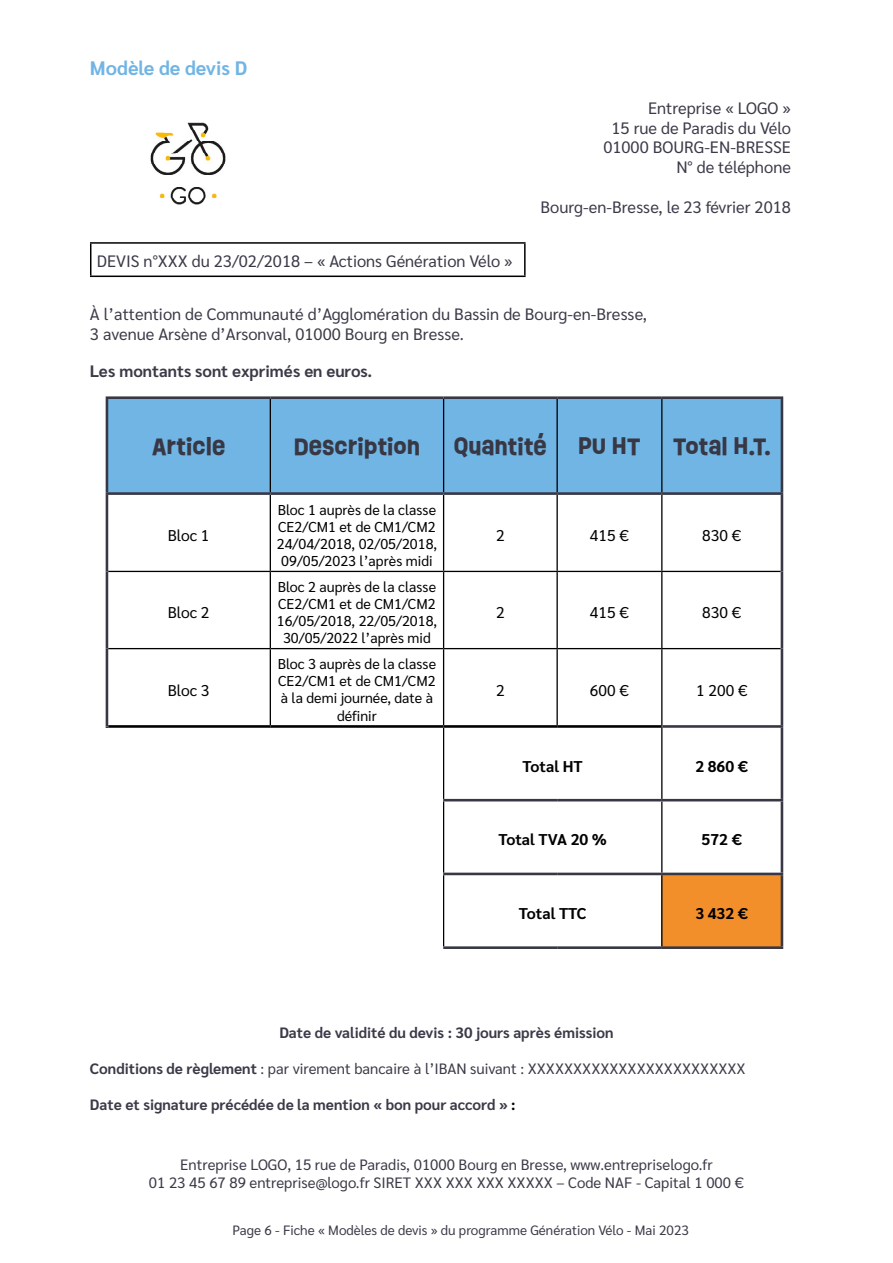
<style>
.page{position:relative;width:893px;height:1263px;background:#fff}
.page>*{position:absolute;margin:0;border:0;box-sizing:border-box;transform-origin:0 0}
.t1{font:700 22.05px "Ruddy";color:#383845}
.t2{font:700 19.5px "Sarabun";color:#71b5e5}
.t3{font:16.5px/19.8px "Sarabun";color:#3d3a48;text-align:right}
.t4{font:700 16.5px "Sarabun";color:#3d3a48}
.t5{font:15.6px "Sarabun";color:#000}
.t6{font:700 15.6px "Sarabun";color:#000}
.t7{font:15px/18px "Sarabun";color:#3d3a48;text-align:center}
.t8{font:700 15px "Sarabun";color:#3d3a48}
.t9{font:14.25px/17.1px "Sarabun";color:#000;text-align:center}
.t10{font:13.5px "Sarabun";color:#3d3a48}
.s1{font-weight:700}
.s2{color:#000}
</style>
<div class="page">
<img style="left:150px;top:122px;width:76px;height:83px">
<hr style="left:90px;top:242px;width:436px;height:2px;background:#000">
<hr style="left:90px;top:244px;width:1px;height:32px;background:#000">
<hr style="left:524px;top:244px;width:2px;height:32px;background:#000">
<hr style="left:90px;top:276px;width:436px;height:1px;background:#000">
<div style="left:108px;top:399px;width:673px;height:93px;background:#71b5e5"></div>
<div style="left:662px;top:874px;width:120px;height:74px;background:#f38f2b"></div>
<hr style="left:270px;top:399px;width:1px;height:93px;background:#000">
<hr style="left:443px;top:399px;width:1px;height:93px;background:#000">
<hr style="left:556px;top:399px;width:2px;height:93px;background:#000">
<hr style="left:661px;top:399px;width:1px;height:93px;background:#000">
<hr style="left:270px;top:495px;width:1px;height:76px;background:#000">
<hr style="left:443px;top:495px;width:1px;height:76px;background:#000">
<hr style="left:556px;top:495px;width:2px;height:76px;background:#000">
<hr style="left:661px;top:495px;width:1px;height:76px;background:#000">
<hr style="left:108px;top:571px;width:162px;height:1px;background:#000">
<hr style="left:270px;top:571px;width:174px;height:1px;background:#000">
<hr style="left:270px;top:572px;width:1px;height:76px;background:#000">
<hr style="left:444px;top:571px;width:113px;height:1px;background:#000">
<hr style="left:443px;top:572px;width:1px;height:76px;background:#000">
<hr style="left:557px;top:571px;width:105px;height:1px;background:#000">
<hr style="left:556px;top:572px;width:2px;height:76px;background:#000">
<hr style="left:662px;top:571px;width:119px;height:1px;background:#000">
<hr style="left:661px;top:572px;width:1px;height:76px;background:#000">
<hr style="left:108px;top:648px;width:162px;height:1px;background:#000">
<hr style="left:270px;top:648px;width:174px;height:1px;background:#000">
<hr style="left:270px;top:649px;width:1px;height:76px;background:#000">
<hr style="left:444px;top:648px;width:113px;height:1px;background:#000">
<hr style="left:443px;top:649px;width:1px;height:76px;background:#000">
<hr style="left:557px;top:648px;width:105px;height:1px;background:#000">
<hr style="left:556px;top:649px;width:2px;height:76px;background:#000">
<hr style="left:662px;top:648px;width:119px;height:1px;background:#000">
<hr style="left:661px;top:649px;width:1px;height:77px;background:#000">
<hr style="left:443px;top:728px;width:1px;height:71px;background:#000">
<hr style="left:661px;top:726px;width:1px;height:73px;background:#000">
<hr style="left:443px;top:801px;width:1px;height:72px;background:#000">
<hr style="left:661px;top:801px;width:1px;height:72px;background:#000">
<hr style="left:443px;top:875px;width:1px;height:71px;background:#000">
<hr style="left:661px;top:875px;width:1px;height:71px;background:#000">
<hr style="left:106px;top:726px;width:2px;height:73px;background:#383845">
<hr style="left:270px;top:799px;width:174px;height:2px;background:#383845">
<hr style="left:444px;top:799px;width:113px;height:2px;background:#383845">
<hr style="left:557px;top:799px;width:105px;height:2px;background:#383845">
<hr style="left:270px;top:873px;width:174px;height:2px;background:#383845">
<hr style="left:444px;top:873px;width:113px;height:2px;background:#383845">
<hr style="left:557px;top:873px;width:105px;height:2px;background:#383845">
<hr style="left:270px;top:946px;width:174px;height:3px;background:#383845">
<hr style="left:444px;top:946px;width:113px;height:3px;background:#383845">
<hr style="left:557px;top:946px;width:105px;height:3px;background:#383845">
<hr style="left:106px;top:396px;width:164px;height:3px;background:#383845">
<hr style="left:106px;top:399px;width:2px;height:93px;background:#383845">
<hr style="left:270px;top:396px;width:174px;height:3px;background:#383845">
<hr style="left:444px;top:396px;width:113px;height:3px;background:#383845">
<hr style="left:557px;top:396px;width:105px;height:3px;background:#383845">
<hr style="left:662px;top:396px;width:121px;height:3px;background:#383845">
<hr style="left:781px;top:399px;width:2px;height:93px;background:#383845">
<hr style="left:106px;top:492px;width:164px;height:3px;background:#383845">
<hr style="left:270px;top:492px;width:174px;height:3px;background:#383845">
<hr style="left:444px;top:492px;width:113px;height:3px;background:#383845">
<hr style="left:557px;top:492px;width:105px;height:3px;background:#383845">
<hr style="left:662px;top:492px;width:121px;height:3px;background:#383845">
<hr style="left:106px;top:495px;width:2px;height:76px;background:#383845">
<hr style="left:781px;top:495px;width:2px;height:76px;background:#383845">
<hr style="left:106px;top:571px;width:2px;height:78px;background:#383845">
<hr style="left:781px;top:571px;width:2px;height:78px;background:#383845">
<hr style="left:106px;top:649px;width:2px;height:77px;background:#383845">
<hr style="left:781px;top:649px;width:2px;height:76px;background:#383845">
<hr style="left:108px;top:725px;width:162px;height:3px;background:#000">
<hr style="left:270px;top:725px;width:174px;height:3px;background:#000">
<hr style="left:444px;top:725px;width:113px;height:3px;background:#000">
<hr style="left:557px;top:725px;width:104px;height:3px;background:#000">
<hr style="left:662px;top:725px;width:121px;height:3px;background:#383845">
<hr style="left:781px;top:728px;width:2px;height:71px;background:#383845">
<hr style="left:662px;top:799px;width:121px;height:2px;background:#383845">
<hr style="left:781px;top:801px;width:2px;height:72px;background:#383845">
<hr style="left:662px;top:873px;width:121px;height:2px;background:#383845">
<hr style="left:781px;top:875px;width:2px;height:71px;background:#383845">
<hr style="left:662px;top:946px;width:121px;height:3px;background:#383845">
<div style="left:60px;top:728px;width:383px;height:294px;background:#fff"></div>
<p class="t2" style="left:90px;top:57px;width:159px">Modèle de devis D</p>
<p class="t3" style="left:97px;top:251px;width:417px">DEVIS n°XXX du 23/02/2018 – « Actions Génération Vélo »</p>
<p class="t3" style="left:603px;top:98px;width:189px">Entreprise « LOGO »<br>15 rue de Paradis du Vélo<br>01000 BOURG-EN-BRESSE<br>N° de téléphone</p>
<p class="t3" style="left:540px;top:197px;width:252px">Bourg-en-Bresse, le 23 février 2018</p>
<p class="t3" style="left:90px;top:305px;width:558px;text-align:left">À l’attention de Communauté d’Agglomération du Bassin de Bourg-en-Bresse,<br>3 avenue Arsène d’Arsonval, 01000 Bourg en Bresse.</p>
<p class="t4" style="left:90px;top:361px;width:284px">Les montants sont exprimés en euros.</p>
<h1 class="t1" style="left:152px;top:430px;width:75px">Article</h1>
<h1 class="t1" style="left:294px;top:430px;width:128px">Description</h1>
<h1 class="t1" style="left:454px;top:430px;width:95px">Quantité</h1>
<h1 class="t1" style="left:578px;top:430px;width:64px">PU HT</h1>
<h1 class="t1" style="left:673px;top:430px;width:100px">Total H.T.</h1>
<p class="t5" style="left:168px;top:527px;width:43px">Bloc 1</p>
<p class="t9" style="left:277px;top:501px;width:162px">Bloc 1 auprès de la classe<br>CE2/CM1 et de CM1/CM2<br>24/04/2018, 02/05/2018,<br>09/05/2023 l’après midi</p>
<p class="t5" style="left:496px;top:527px;width:10px">2</p>
<p class="t5" style="left:590px;top:527px;width:41px">415 €</p>
<p class="t5" style="left:702px;top:527px;width:41px">830 €</p>
<p class="t5" style="left:168px;top:604px;width:43px">Bloc 2</p>
<p class="t9" style="left:277px;top:578px;width:162px">Bloc 2 auprès de la classe<br>CE2/CM1 et de CM1/CM2<br>16/05/2018, 22/05/2018,<br>30/05/2022 l’après mid</p>
<p class="t5" style="left:496px;top:604px;width:10px">2</p>
<p class="t5" style="left:590px;top:604px;width:41px">415 €</p>
<p class="t5" style="left:702px;top:604px;width:41px">830 €</p>
<p class="t5" style="left:168px;top:681px;width:43px">Bloc 3</p>
<p class="t9" style="left:278px;top:656px;width:160px">Bloc 3 auprès de la classe<br>CE2/CM1 et de CM1/CM2 à la demi journée, date à définir</p>
<p class="t5" style="left:496px;top:681px;width:10px">2</p>
<p class="t5" style="left:590px;top:681px;width:41px">600 €</p>
<p class="t5" style="left:696px;top:681px;width:53px">1 200 €</p>
<p class="t6" style="left:523px;top:757px;width:62px">Total HT</p>
<p class="t6" style="left:695px;top:757px;width:55px">2 860 €</p>
<p class="t6" style="left:498px;top:831px;width:110px">Total TVA 20 %</p>
<p class="t6" style="left:702px;top:831px;width:42px">572 €</p>
<p class="t6" style="left:519px;top:905px;width:69px">Total TTC</p>
<p class="t6" style="left:695px;top:905px;width:55px">3 432 €</p>
<p class="t8" style="left:279px;top:1024px;width:336px">Date de validité du devis : 30 jours après émission</p>
<p class="t7" style="left:90px;top:1059px;width:657px"><span class="s1">Conditions de règlement</span> : par virement bancaire à l’IBAN suivant : XXXXXXXXXXXXXXXXXXXXXXXX</p>
<p class="t8" style="left:90px;top:1096px;width:427px">Date et signature précédée de la mention « bon pour accord » <span class="s2">:</span></p>
<p class="t7" style="left:149px;top:1156px;width:597px">Entreprise LOGO, 15 rue de Paradis, 01000 Bourg en Bresse, www.entrepriselogo.fr<br>01 23 45 67 89 entreprise@logo.fr SIRET XXX XXX XXX XXXXX – Code NAF - Capital 1 000 €</p>
<p class="t10" style="left:233px;top:1222px;width:458px">Page 6 - Fiche « Modèles de devis » du programme Génération Vélo - Mai 2023</p>
</div>
